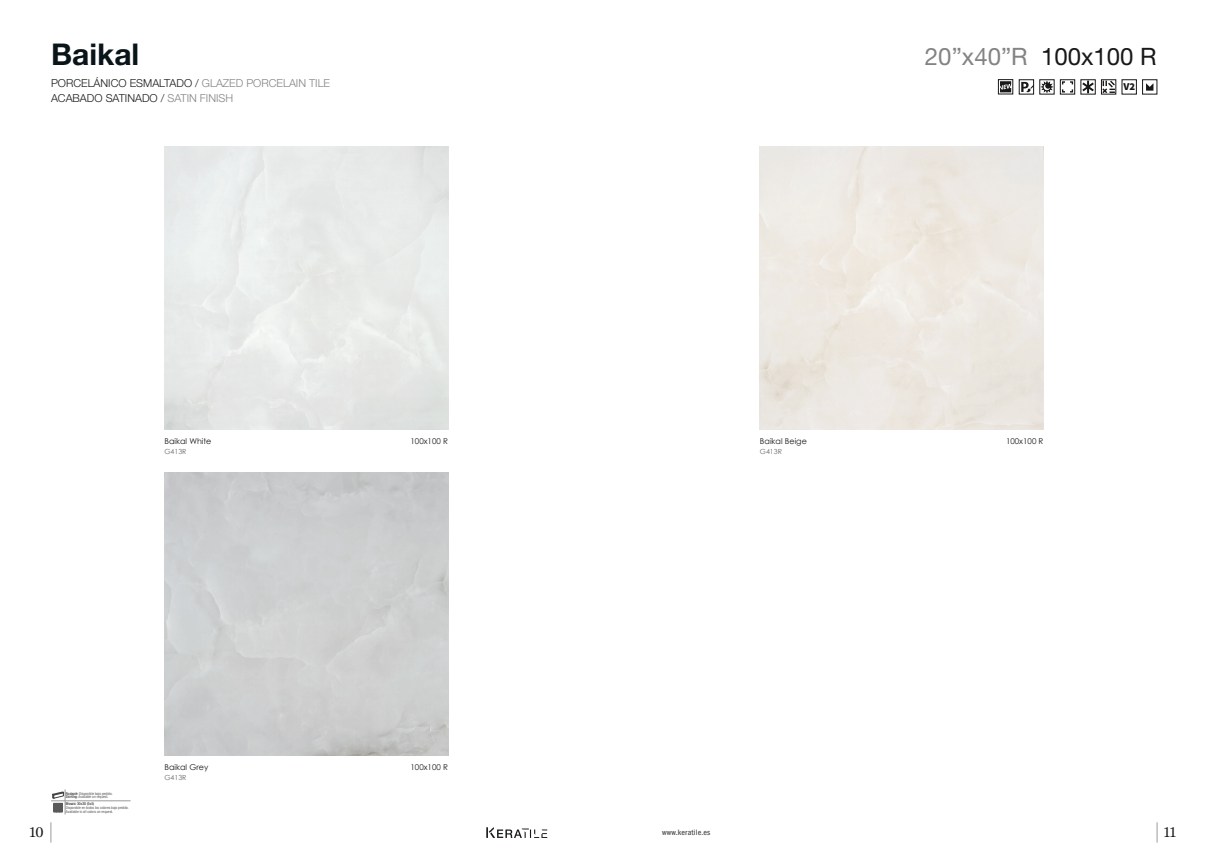
<style>
.page{position:relative;width:1208px;height:859px;background:#fff}
.page>*{position:absolute;margin:0;border:0;box-sizing:border-box;transform-origin:0 0}
.t1{font:700 30px "Helvetica Neue LT Std";color:#091519}
.t2{font:24px "Helvetica Neue LT Std";color:#838382}
.t3{font:14px "Georgia";color:#171818}
.t4{font:300 11px "Helvetica Neue LT Std";color:#171818}
.t5{font:900 10.5px "Source Sans Pro";color:#171818}
.Nombre_piezas{font:8px "Century Gothic";color:#171818}
.t6{font:500 condensed 8px "Franklin Gothic";letter-spacing:.02em;color:#504f4f}
.Nombre_piezas-2{font:7px "Century Gothic";color:#696969}
.t7{font:condensed 3.9px "Helvetica Neue LT Std";color:#5d5d5c}
.t8{font:condensed 3.9px "Helvetica Neue LT Std";color:#171818}
.s1{color:#171818}
.s2{color:#838382}
</style>
<div class="page">
<div style="left:998px;top:79px;width:15px;height:15px;border:1px solid #171818"></div>
<svg style="left:1000px;top:81px;width:11px;height:11px"></svg>
<svg style="left:1156px;top:822px;width:1px;height:20px"></svg>
<svg style="left:51px;top:822px;width:1px;height:20px"></svg>
<svg style="left:486px;top:827px;width:61px;height:11px"></svg>
<div style="left:1060px;top:79px;width:15px;height:15px;border:1px solid #171818"></div>
<svg style="left:1062px;top:81px;width:11px;height:12px"></svg>
<div style="left:1019px;top:79px;width:14px;height:15px;border:1px solid #171818"></div>
<svg style="left:1021px;top:82px;width:12px;height:11px"></svg>
<div style="left:1080px;top:79px;width:15px;height:15px;border:1px solid #171818"></div>
<svg style="left:1082px;top:81px;width:11px;height:12px"></svg>
<div style="left:1101px;top:79px;width:15px;height:15px;border:1px solid #171818"></div>
<svg style="left:1102px;top:81px;width:13px;height:12px"></svg>
<div style="left:1039px;top:79px;width:15px;height:15px;border:1px solid #171818"></div>
<svg style="left:1040px;top:80px;width:13px;height:13px"></svg>
<div style="left:1142px;top:79px;width:15px;height:15px;border:1px solid #171818"></div>
<svg style="left:1146px;top:83px;width:7px;height:8px"></svg>
<hr style="left:65px;top:801px;width:66px;height:1px;background:#9a9a9a">
<svg style="left:51px;top:789px;width:15px;height:25px"></svg>
<p class="t1" style="left:51px;top:36px;width:90px">Baikal</p>
<p class="t2" style="left:925px;top:42px;width:233px">20”x40”R <span class="s1">100x100 R</span></p>
<h3 class="t4" style="left:51px;top:77px;width:281px">PORCELÁNICO ESMALTADO / <span class="s2">GLAZED PORCELAIN TILE</span></h3>
<p class="t5" style="left:1123px;top:80px;width:13px">V2</p>
<p class="t4" style="left:51px;top:91px;width:184px">ACABADO SATINADO / <span class="s2">SATIN FINISH</span></p>
<p class="Nombre_piezas" style="left:164px;top:435px;width:49px">Baikal White</p>
<p class="Nombre_piezas" style="left:410px;top:435px;width:39px">100x100 R</p>
<p class="Nombre_piezas-2" style="left:164px;top:446px;width:23px">G413R</p>
<p class="t7" style="left:66px;top:791px;width:48px"><span class="s1">Rodapié:</span> Disponible bajo pedido.</p>
<p class="t7" style="left:66px;top:795px;width:44px"><span class="s1">Skirting:</span> Available on request.</p>
<p class="t8" style="left:66px;top:802px;width:30px">Mosaic 30x30 (5x5)</p>
<p class="t7" style="left:66px;top:805px;width:64px">Disponible en todos los colores bajo pedido.</p>
<p class="t7" style="left:66px;top:809px;width:49px">Available in all colors on request.</p>
<p class="Nombre_piezas" style="left:164px;top:761px;width:45px">Baikal Grey</p>
<p class="Nombre_piezas" style="left:410px;top:761px;width:39px">100x100 R</p>
<p class="Nombre_piezas-2" style="left:164px;top:772px;width:23px">G413R</p>
<p class="Nombre_piezas" style="left:760px;top:435px;width:48px">Baikal Beige</p>
<p class="Nombre_piezas" style="left:1006px;top:435px;width:39px">100x100 R</p>
<p class="Nombre_piezas-2" style="left:760px;top:446px;width:23px">G413R</p>
<h3 class="t3" style="left:30px;top:824px;width:16px">10</h3>
<h3 class="t6" style="left:662px;top:827px;width:50px">www.keratile.es</h3>
<h3 class="t3" style="left:1164px;top:824px;width:13px">11</h3>
</div>
